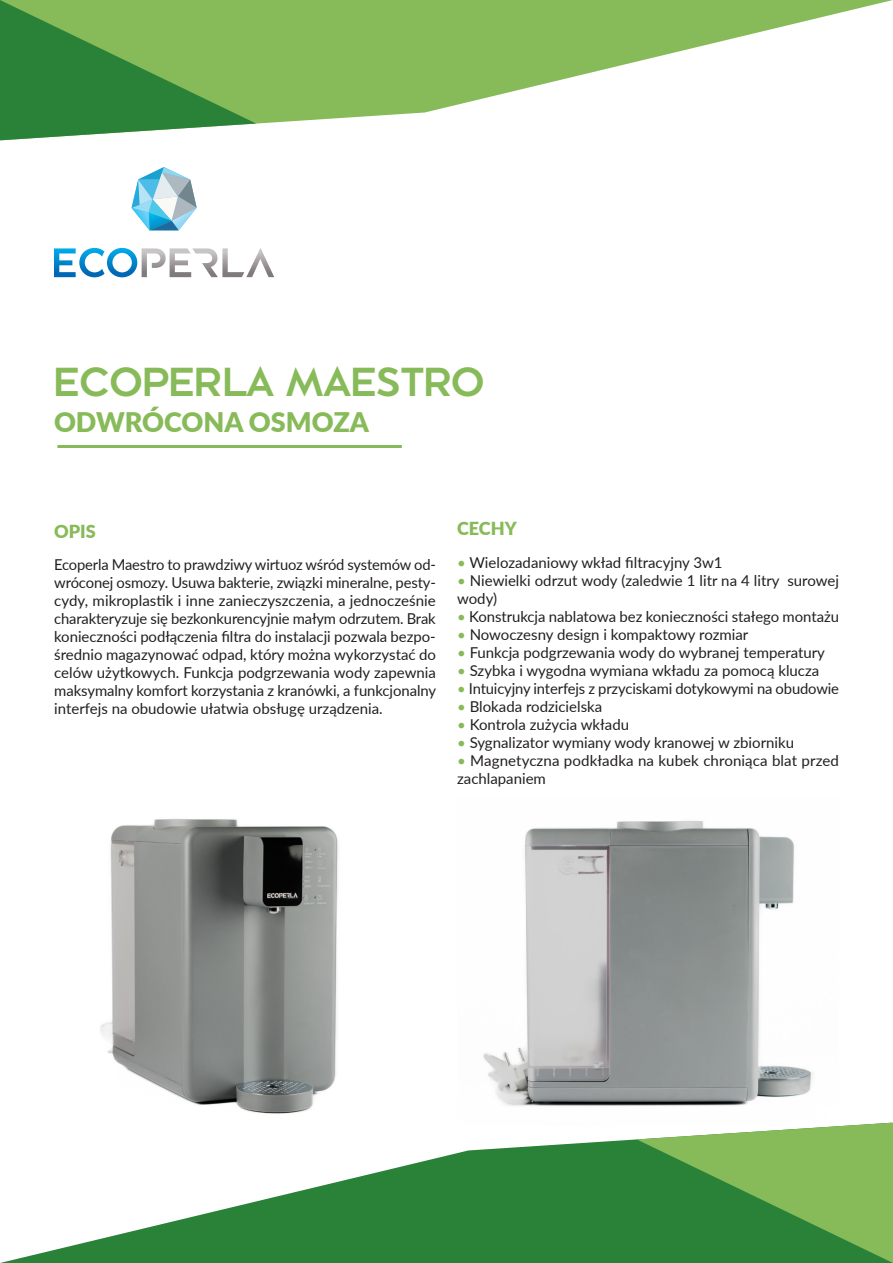
<style>
.page{position:relative;width:893px;height:1263px;background:#fff}
.page>*{position:absolute;margin:0;border:0;box-sizing:border-box;transform-origin:0 0}
.t1{font:45px "Dessau Pro Zukunft";color:#87ba58}
.t2{font:900 27px "Lato";color:#87ba58}
.t3{font:900 18px "Lato";color:#87ba58}
.t4{font:15px/18px "Lato";color:#231f20}
.s1{color:#87ba58}
</style>
<div class="page">
<hr style="left:57px;top:445px;width:345px;height:3px;background:#87ba58">
<svg style="left:132px;top:167px;width:65px;height:63px"></svg>
<svg style="left:54px;top:248px;width:220px;height:29px"></svg>
<svg style="left:256px;top:0;width:637px;height:124px;fill:#87ba58"></svg>
<svg style="left:0;top:0;width:256px;height:140px;background:#5da050"></svg>
<svg style="left:0;top:1139px;width:637px;height:124px;fill:#298238"></svg>
<svg style="left:637px;top:1123px;width:256px;height:140px;background:#62a450"></svg>
<img style="left:483px;top:821px;width:356px;height:305px">
<img style="left:100px;top:819px;width:239px;height:295px">
<p class="t1" style="left:54px;top:358px;width:432px">ECOPERLA MAESTRO</p>
<p class="t2" style="left:54px;top:402px;width:317px">ODWRÓCONA OSMOZA</p>
<p class="t3" style="left:54px;top:517px;width:43px">OPIS</p>
<p class="t4" style="left:54px;top:555px;width:383px;text-align:justify">Ecoperla Maestro to prawdziwy wirtuoz wśród systemów od&shy;wróconej osmozy. Usuwa bakterie, związki mineralne, pesty&shy;cydy, mikroplastik i inne zanieczyszczenia, a jednocześnie charakteryzuje się bezkonkurencyjnie małym odrzutem. Brak konieczności podłączenia filtra do instalacji pozwala bezpo&shy;średnio magazynować odpad, który można wykorzystać do celów użytkowych. Funkcja podgrzewania wody zapewnia maksymalny komfort korzystania z kranówki, a funkcjonalny interfejs na obudowie ułatwia obsługę urządzenia.</p>
<p class="t3" style="left:457px;top:515px;width:61px">CECHY</p>
<p class="t4" style="left:457px;top:553px;width:267px"><span class="s1">•</span> Wielozadaniowy wkład filtracyjny 3w1</p>
<p class="t4" style="left:457px;top:571px;width:383px"><span class="s1">•</span> Niewielki odrzut wody (zaledwie 1 litr na 4 litry surowej wody)</p>
<p class="t4" style="left:457px;top:607px;width:383px"><span class="s1">•</span> Konstrukcja nablatowa bez konieczności stałego montażu</p>
<p class="t4" style="left:457px;top:625px;width:293px"><span class="s1">•</span> Nowoczesny design i kompaktowy rozmiar</p>
<p class="t4" style="left:457px;top:643px;width:369px"><span class="s1">•</span> Funkcja podgrzewania wody do wybranej temperatury</p>
<p class="t4" style="left:457px;top:661px;width:364px"><span class="s1">•</span> Szybka i wygodna wymiana wkładu za pomocą klucza</p>
<p class="t4" style="left:457px;top:679px;width:383px"><span class="s1">•</span> Intuicyjny interfejs z przyciskami dotykowymi na obudowie</p>
<p class="t4" style="left:457px;top:697px;width:147px"><span class="s1">•</span> Blokada rodzicielska</p>
<p class="t4" style="left:457px;top:715px;width:173px"><span class="s1">•</span> Kontrola zużycia wkładu</p>
<p class="t4" style="left:457px;top:733px;width:338px"><span class="s1">•</span> Sygnalizator wymiany wody kranowej w zbiorniku</p>
<p class="t4" style="left:457px;top:751px;width:383px"><span class="s1">•</span> Magnetyczna podkładka na kubek chroniąca blat przed zachlapaniem</p>
</div>
